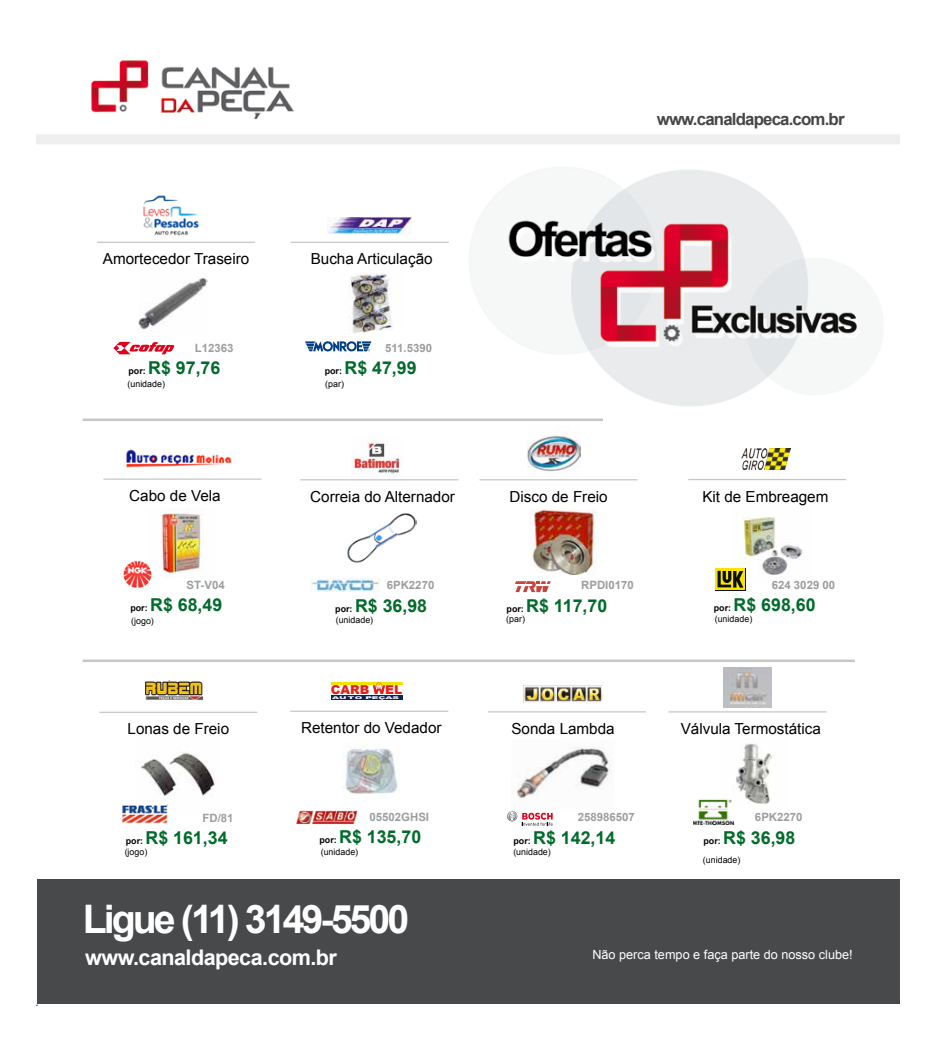
<style>
.page{position:relative;width:947px;height:1053px;background:#fff}
.page>*{position:absolute;margin:0;border:0;box-sizing:border-box;transform-origin:0 0}
.t1{font:700 39.25px "Arial";letter-spacing:-.075em;color:#fff}
.t2{font:700 21.5px "Arial";letter-spacing:-.025em;color:#fff}
.t3{font:700 17.75px "Arial";color:#006b2a}
.t4{font:700 16.88px "Arial";letter-spacing:-.05em;color:#464648}
.t5{font:15.25px "Arial";color:#000}
.t6{font:12.62px "Arial";color:#fff}
.t7{font:900 12.25px "Arial";color:#e32119}
.t8{font:700 11.38px "Arial";color:#9c9e9f}
.t9{font:8.88px "Arial";color:#000}
.t10{font:900 3.75px "Arial";color:#fff;scale:2.42 1}
.s1{font-size:8.88px;color:#000}
</style>
<div class="page">
<img style="left:37px;top:60px;width:861px;height:767px">
<div style="left:37px;top:879px;width:861px;height:125px;background:#48494b"></div>
<img style="left:729px;top:503px;width:81px;height:80px">
<hr style="left:688px;top:479px;width:157px;height:1px;background:#c6c7c8">
<img style="left:740px;top:448px;width:50px;height:21px">
<svg style="left:714px;top:568px;width:31px;height:22px"></svg>
<svg style="left:715px;top:568px;width:29px;height:22px"></svg>
<svg style="left:717px;top:571px;width:26px;height:16px"></svg>
<img style="left:135px;top:732px;width:84px;height:84px">
<img style="left:116px;top:796px;width:57px;height:31px">
<hr style="left:99px;top:711px;width:158px;height:2px;background:#c6c7c8">
<img style="left:145px;top:680px;width:58px;height:19px">
<img style="left:719px;top:738px;width:68px;height:70px">
<hr style="left:668px;top:711px;width:158px;height:1px;background:#c6c7c8">
<img style="left:692px;top:798px;width:42px;height:27px">
<img style="left:722px;top:667px;width:49px;height:40px">
<img style="left:138px;top:267px;width:69px;height:69px">
<hr style="left:97px;top:242px;width:158px;height:1px;background:#c6c7c8">
<img style="left:136px;top:191px;width:68px;height:48px">
<svg style="left:113px;top:342px;width:61px;height:12px"></svg>
<img style="left:146px;top:508px;width:70px;height:69px">
<img style="left:124px;top:436px;width:108px;height:45px">
<hr style="left:103px;top:478px;width:158px;height:1px;background:#c6c7c8">
<img style="left:123px;top:559px;width:29px;height:29px">
<img style="left:510px;top:738px;width:105px;height:70px">
<img style="left:523px;top:685px;width:79px;height:17px">
<svg style="left:507px;top:811px;width:45px;height:14px"></svg>
<hr style="left:487px;top:711px;width:158px;height:1px;background:#c6c7c8">
<hr style="left:290px;top:710px;width:158px;height:1px;background:#c6c7c8">
<hr style="left:331px;top:681px;width:72px;height:3px;background:#f3e400">
<hr style="left:331px;top:695px;width:72px;height:4px;background:#10225b">
<svg style="left:372px;top:682px;width:13px;height:12px"></svg>
<img style="left:295px;top:809px;width:62px;height:15px">
<img style="left:343px;top:742px;width:56px;height:56px">
<img style="left:351px;top:435px;width:53px;height:46px">
<hr style="left:300px;top:479px;width:158px;height:1px;background:#c6c7c8">
<img style="left:310px;top:579px;width:70px;height:12px">
<img style="left:346px;top:506px;width:70px;height:71px">
<hr style="left:290px;top:242px;width:158px;height:1px;background:#c6c7c8">
<svg style="left:305px;top:341px;width:66px;height:10px"></svg>
<img style="left:327px;top:217px;width:85px;height:17px">
<img style="left:341px;top:273px;width:61px;height:61px">
<hr style="left:83px;top:418px;width:519px;height:3px;background:#c6c7c8">
<hr style="left:83px;top:659px;width:771px;height:3px;background:#c6c7c8">
<div style="left:512px;top:566px;width:41px;height:41px;background:#fff"></div>
<svg style="left:515px;top:581px;width:35px;height:11px"></svg>
<hr style="left:479px;top:479px;width:158px;height:1px;background:#c6c7c8">
<img style="left:527px;top:425px;width:53px;height:54px">
<img style="left:530px;top:509px;width:66px;height:66px">
<p class="t5" style="left:103px;top:249px;width:148px">Amortecedor Traseiro</p>
<p class="t5" style="left:310px;top:249px;width:123px">Bucha Articulação</p>
<p class="t8" style="left:195px;top:340px;width:40px">L12363</p>
<p class="t3" style="left:128px;top:356px;width:93px"><span class="s1">por:</span> R$ 97,76</p>
<p class="t9" style="left:127px;top:378px;width:39px">(unidade)</p>
<p class="t8" style="left:385px;top:340px;width:48px">511.5390</p>
<p class="t3" style="left:324px;top:356px;width:93px"><span class="s1">por:</span> R$ 47,99</p>
<p class="t9" style="left:325px;top:378px;width:20px">(par)</p>
<p class="t5" style="left:129px;top:486px;width:93px">Cabo de Vela</p>
<p class="t5" style="left:310px;top:486px;width:146px">Correia do Alternador</p>
<p class="t8" style="left:186px;top:577px;width:40px">ST-V04</p>
<p class="t3" style="left:130px;top:593px;width:93px"><span class="s1">por:</span> R$ 68,49</p>
<p class="t9" style="left:131px;top:614px;width:24px">(jogo)</p>
<p class="t8" style="left:386px;top:577px;width:49px">6PK2270</p>
<p class="t3" style="left:335px;top:593px;width:93px"><span class="s1">por:</span> R$ 36,98</p>
<p class="t9" style="left:335px;top:614px;width:39px">(unidade)</p>
<p class="t7" style="left:331px;top:681px;width:40px">CARB</p>
<p class="t7" style="left:385px;top:681px;width:19px">EL</p>
<p class="t10" style="left:332px;top:694px;width:29px">AUTO PEÇAS</p>
<p class="t5" style="left:127px;top:719px;width:103px">Lonas de Freio</p>
<p class="t5" style="left:301px;top:718px;width:142px">Retentor do Vedador</p>
<p class="t8" style="left:202px;top:810px;width:33px">FD/81</p>
<p class="t3" style="left:126px;top:826px;width:103px"><span class="s1">por:</span> R$ 161,34</p>
<p class="t9" style="left:125px;top:845px;width:24px">(jogo)</p>
<p class="t8" style="left:369px;top:808px;width:61px">05502GHSI</p>
<p class="t3" style="left:319px;top:825px;width:103px"><span class="s1">por:</span> R$ 135,70</p>
<p class="t9" style="left:320px;top:845px;width:39px">(unidade)</p>
<h1 class="t1" style="left:83px;top:893px;width:328px">Ligue (11) 3149-5500</h1>
<h2 class="t2" style="left:85px;top:942px;width:253px">www.canaldapeca.com.br</h2>
<p class="t4" style="left:656px;top:107px;width:189px">www.canaldapeca.com.br</p>
<p class="t5" style="left:509px;top:486px;width:100px">Disco de Freio</p>
<p class="t5" style="left:702px;top:486px;width:128px">Kit de Embreagem</p>
<p class="t8" style="left:771px;top:577px;width:65px">624 3029 00</p>
<p class="t3" style="left:713px;top:593px;width:103px"><span class="s1">por:</span> R$ 698,60</p>
<p class="t8" style="left:581px;top:577px;width:54px">RPDI0170</p>
<p class="t3" style="left:506px;top:593px;width:102px"><span class="s1">por:</span> R$ 117,70</p>
<p class="t9" style="left:506px;top:613px;width:20px">(par)</p>
<p class="t9" style="left:714px;top:612px;width:39px">(unidade)</p>
<p class="t5" style="left:511px;top:718px;width:105px">Sonda Lambda</p>
<p class="t8" style="left:577px;top:809px;width:59px">258986507</p>
<p class="t3" style="left:513px;top:825px;width:103px"><span class="s1">por:</span> R$ 142,14</p>
<p class="t9" style="left:513px;top:846px;width:39px">(unidade)</p>
<p class="t5" style="left:680px;top:718px;width:142px">Válvula Termostática</p>
<p class="t8" style="left:754px;top:809px;width:49px">6PK2270</p>
<p class="t3" style="left:703px;top:825px;width:93px"><span class="s1">por:</span> R$ 36,98</p>
<p class="t9" style="left:702px;top:853px;width:39px">(unidade)</p>
<p class="t6" style="left:592px;top:946px;width:262px">Não perca tempo e faça parte do nosso clube!</p>
</div>
